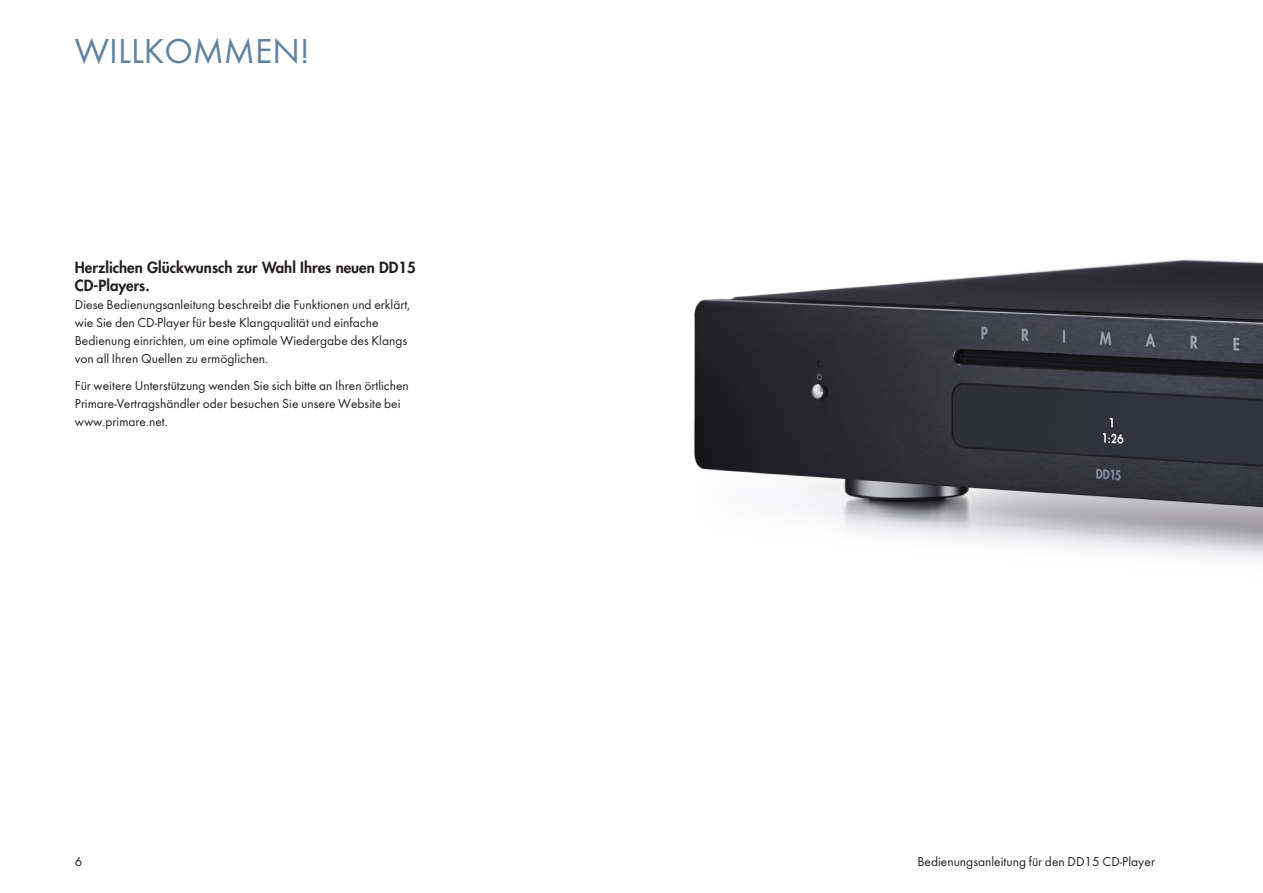
<style>
.page{position:relative;width:1263px;height:893px;background:#fff}
.page>*{position:absolute;margin:0;border:0;box-sizing:border-box;transform-origin:0 0}
.Heading_1{font:36px "Futura";color:#62839f}
.Heading_3{font:800 15px/18px "Futura";color:#231f20}
.para{font:13.5px/18px "Futura";color:#231f20}
</style>
<div class="page">
<img style="left:693px;top:259px;width:570px;height:300px">
<p class="Heading_1" style="left:75px;top:29px;width:237px">WILLKOMMEN!</p>
<p class="Heading_3" style="left:75px;top:258px;width:343px">Herzlichen Glückwunsch zur Wahl Ihres neuen DD15<br>CD-Players.</p>
<p class="para" style="left:75px;top:295px;width:337px">Diese Bedienungsanleitung beschreibt die Funktionen und erklärt, wie Sie den CD-Player für beste Klangqualität und einfache Bedienung einrichten, um eine optimale Wiedergabe des Klangs von all Ihren Quellen zu ermöglichen.</p>
<p class="para" style="left:75px;top:376px;width:336px">Für weitere Unterstützung wenden Sie sich bitte an Ihren örtlichen<br>Primare-Vertragshändler oder besuchen Sie unsere Website bei www.primare.net.</p>
<p class="para" style="left:75px;top:852px;width:9px">6</p>
<p class="para" style="left:917px;top:852px;width:239px">Bedienungsanleitung für den DD15 CD-Player</p>
</div>
